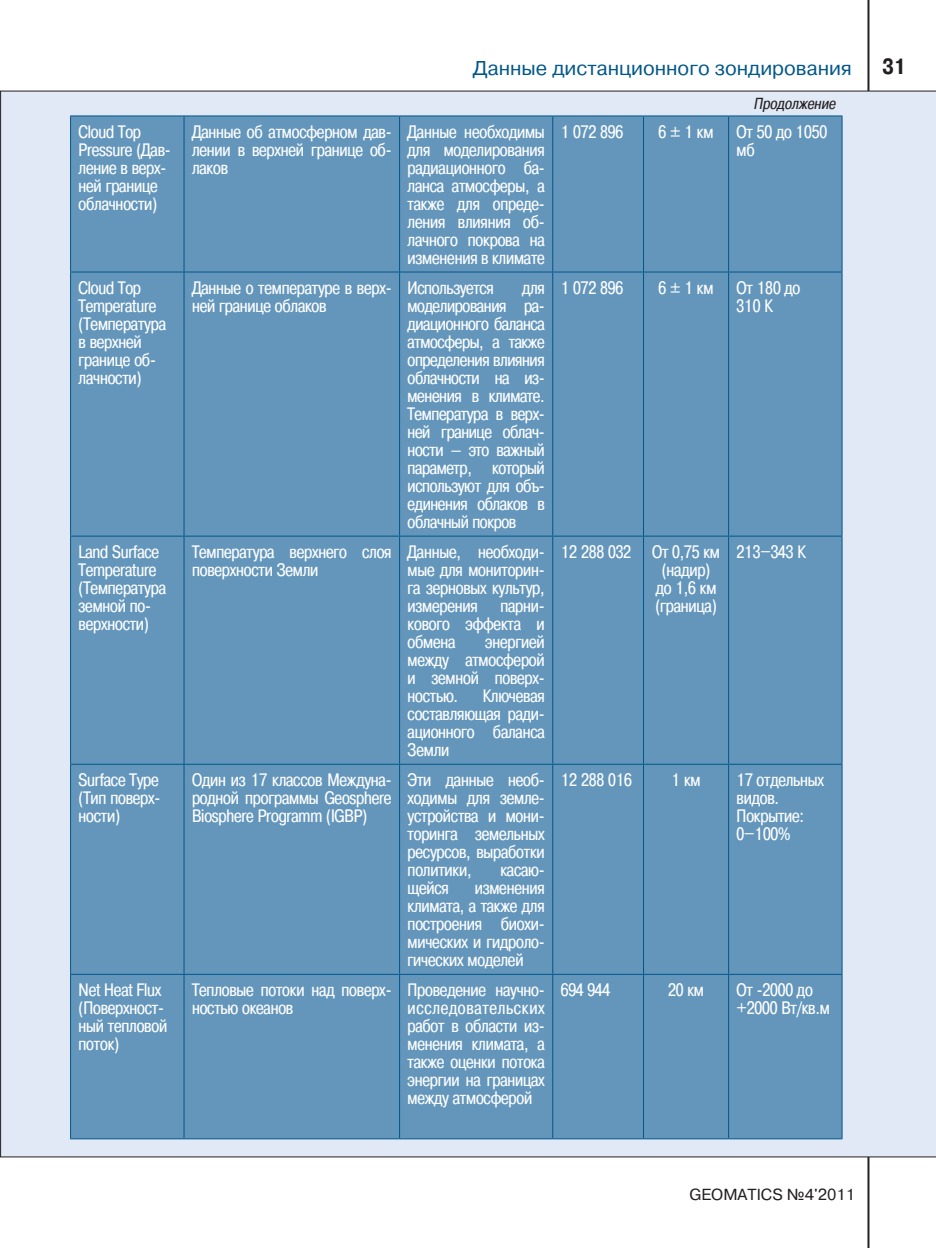
<style>
.page{position:relative;width:936px;height:1248px;background:#fff}
.page>*{position:absolute;margin:0;border:0;box-sizing:border-box;transform-origin:0 0}
.t1{font:700 22px "Pragmatica Cond C";color:#231f20}
.t2{font:20px "Pragmatica C";color:#005789}
.t3{font:18px/18px "Pragmatica Cond C";letter-spacing:-.01em;color:#fff}
.t4{font:16px "Pragmatica C";color:#231f20}
.t5{font:italic 16px "Pragmatica Cond C";color:#231f20}
</style>
<div class="page">
<hr style="left:867px;top:0;width:2px;height:1247px;background:#231f20">
<div style="left:0;top:91px;width:935px;height:1066px;background:#e1e9f6"></div>
<div style="left:71px;top:116px;width:770px;height:1022px;background:#6496bc"></div>
<hr style="left:70px;top:115px;width:114px;height:1px;background:#005789">
<hr style="left:70px;top:116px;width:1px;height:155px;background:#005789">
<hr style="left:184px;top:115px;width:215px;height:1px;background:#005789">
<hr style="left:183px;top:116px;width:1px;height:155px;background:#005789">
<hr style="left:399px;top:115px;width:153px;height:1px;background:#005789">
<hr style="left:399px;top:116px;width:1px;height:155px;background:#005789">
<hr style="left:552px;top:115px;width:91px;height:1px;background:#005789">
<hr style="left:552px;top:116px;width:1px;height:155px;background:#005789">
<hr style="left:643px;top:115px;width:85px;height:1px;background:#005789">
<hr style="left:643px;top:116px;width:1px;height:155px;background:#005789">
<hr style="left:728px;top:115px;width:114px;height:1px;background:#005789">
<hr style="left:728px;top:116px;width:1px;height:155px;background:#005789">
<hr style="left:841px;top:116px;width:1px;height:155px;background:#005789">
<hr style="left:70px;top:271px;width:114px;height:1px;background:#005789">
<hr style="left:70px;top:272px;width:1px;height:263px;background:#005789">
<hr style="left:184px;top:271px;width:215px;height:1px;background:#005789">
<hr style="left:183px;top:272px;width:1px;height:263px;background:#005789">
<hr style="left:399px;top:271px;width:153px;height:1px;background:#005789">
<hr style="left:399px;top:272px;width:1px;height:263px;background:#005789">
<hr style="left:552px;top:271px;width:91px;height:1px;background:#005789">
<hr style="left:552px;top:272px;width:1px;height:263px;background:#005789">
<hr style="left:643px;top:271px;width:85px;height:1px;background:#005789">
<hr style="left:643px;top:272px;width:1px;height:263px;background:#005789">
<hr style="left:728px;top:271px;width:114px;height:1px;background:#005789">
<hr style="left:728px;top:272px;width:1px;height:263px;background:#005789">
<hr style="left:841px;top:272px;width:1px;height:263px;background:#005789">
<hr style="left:70px;top:535px;width:114px;height:1px;background:#005789">
<hr style="left:70px;top:536px;width:1px;height:227px;background:#005789">
<hr style="left:184px;top:535px;width:215px;height:1px;background:#005789">
<hr style="left:183px;top:536px;width:1px;height:227px;background:#005789">
<hr style="left:399px;top:535px;width:153px;height:1px;background:#005789">
<hr style="left:399px;top:536px;width:1px;height:227px;background:#005789">
<hr style="left:552px;top:535px;width:91px;height:1px;background:#005789">
<hr style="left:552px;top:536px;width:1px;height:227px;background:#005789">
<hr style="left:643px;top:535px;width:85px;height:1px;background:#005789">
<hr style="left:643px;top:536px;width:1px;height:227px;background:#005789">
<hr style="left:728px;top:535px;width:114px;height:1px;background:#005789">
<hr style="left:728px;top:536px;width:1px;height:227px;background:#005789">
<hr style="left:841px;top:536px;width:1px;height:227px;background:#005789">
<hr style="left:70px;top:763px;width:114px;height:1px;background:#005789">
<hr style="left:70px;top:764px;width:1px;height:209px;background:#005789">
<hr style="left:184px;top:763px;width:215px;height:1px;background:#005789">
<hr style="left:183px;top:764px;width:1px;height:209px;background:#005789">
<hr style="left:399px;top:763px;width:153px;height:1px;background:#005789">
<hr style="left:399px;top:764px;width:1px;height:209px;background:#005789">
<hr style="left:552px;top:763px;width:91px;height:1px;background:#005789">
<hr style="left:552px;top:764px;width:1px;height:209px;background:#005789">
<hr style="left:643px;top:763px;width:85px;height:1px;background:#005789">
<hr style="left:643px;top:764px;width:1px;height:209px;background:#005789">
<hr style="left:728px;top:763px;width:114px;height:1px;background:#005789">
<hr style="left:728px;top:764px;width:1px;height:209px;background:#005789">
<hr style="left:841px;top:764px;width:1px;height:209px;background:#005789">
<hr style="left:70px;top:974px;width:1px;height:164px;background:#005789">
<hr style="left:183px;top:974px;width:1px;height:164px;background:#005789">
<hr style="left:399px;top:974px;width:1px;height:164px;background:#005789">
<hr style="left:552px;top:974px;width:1px;height:164px;background:#005789">
<hr style="left:643px;top:974px;width:1px;height:164px;background:#005789">
<hr style="left:728px;top:974px;width:1px;height:164px;background:#005789">
<hr style="left:841px;top:974px;width:1px;height:164px;background:#005789">
<hr style="left:70px;top:973px;width:114px;height:1px;background:#005789">
<hr style="left:184px;top:973px;width:215px;height:1px;background:#005789">
<hr style="left:399px;top:973px;width:153px;height:1px;background:#005789">
<hr style="left:552px;top:973px;width:91px;height:1px;background:#005789">
<hr style="left:643px;top:973px;width:85px;height:1px;background:#005789">
<hr style="left:728px;top:973px;width:114px;height:1px;background:#005789">
<hr style="left:70px;top:1138px;width:114px;height:1px;background:#005789">
<hr style="left:184px;top:1138px;width:215px;height:1px;background:#005789">
<hr style="left:399px;top:1138px;width:153px;height:1px;background:#005789">
<hr style="left:552px;top:1138px;width:91px;height:1px;background:#005789">
<hr style="left:643px;top:1138px;width:85px;height:1px;background:#005789">
<hr style="left:728px;top:1138px;width:114px;height:1px;background:#005789">
<p class="t2" style="left:473px;top:57px;width:380px">Данные дистанционного зондирования</p>
<p class="t1" style="left:882px;top:54px;width:26px">31</p>
<p class="t5" style="left:753px;top:94px;width:86px">Продолжение</p>
<p class="t3" style="left:79px;top:123px;width:94px">Cloud Top<br>Pressure (Дав&shy;ление в верх&shy;ней границе облачности)</p>
<p class="t3" style="left:192px;top:123px;width:201px;text-align:justify">Данные об атмосферном дав&shy;лении в верхней границе об&shy;лаков</p>
<p class="t3" style="left:407px;top:123px;width:139px;text-align:justify">Данные необходимы для моделирования радиационного ба&shy;ланса атмосферы, а также для опреде&shy;ления влияния об&shy;лачного покрова на изменения в климате</p>
<p class="t3" style="left:560px;top:123px;width:64px">1 072 896</p>
<p class="t3" style="left:658px;top:123px;width:56px">6±1км</p>
<p class="t3" style="left:736px;top:123px;width:92px">От 50 до 1050 мб</p>
<p class="t3" style="left:79px;top:279px;width:89px">Cloud Top<br>Temperature (Температура в верхней границе об&shy;лачности)</p>
<p class="t3" style="left:192px;top:279px;width:201px">Данные о температуре в верх&shy;ней границе облаков</p>
<p class="t3" style="left:407px;top:279px;width:88px">Используется</p>
<p class="t3" style="left:407px;top:279px;width:139px;text-align:justify;text-indent:115px">для моделирования ра&shy;диационного баланса атмосферы, а также определения влияния облачности на из&shy;менения в климате.<br>Температура в верх&shy;ней границе облач&shy;ности — это важный параметр, который используют для объ&shy;единения облаков в облачный покров</p>
<p class="t3" style="left:560px;top:279px;width:64px">1 072 896</p>
<p class="t3" style="left:658px;top:279px;width:56px">6±1км</p>
<p class="t3" style="left:736px;top:279px;width:65px">От 180 до<br>310 К</p>
<p class="t3" style="left:79px;top:543px;width:89px">Land Surface<br>Temperature (Температура земной по&shy;верхности)</p>
<p class="t3" style="left:192px;top:543px;width:201px">Температура верхнего слоя поверхности Земли</p>
<p class="t3" style="left:407px;top:543px;width:139px;text-align:justify">Данные, необходи&shy;мые для мониторин&shy;га зерновых культур, измерения</p>
<p class="t3" style="left:407px;top:597px;width:139px;text-align:justify;text-indent:93px">парни&shy;кового эффекта и обмена</p>
<p class="t3" style="left:407px;top:633px;width:139px;text-align:justify;text-indent:78px">энергией между атмосферой и земной поверх&shy;ностью.</p>
<p class="t3" style="left:407px;top:687px;width:139px;text-align:justify;text-indent:75px">Ключевая составляющая ради&shy;ационного баланса Земли</p>
<p class="t3" style="left:79px;top:771px;width:82px">Surface Type</p>
<p class="t3" style="left:79px;top:789px;width:83px">(Тип поверх&shy;ности)</p>
<p class="t3" style="left:192px;top:771px;width:201px;text-align:justify">Один из 17 классов Междуна&shy;родной программы Geosphere Biosphere Programm (IGBP)</p>
<p class="t3" style="left:407px;top:771px;width:139px;text-align:justify">Эти данные необ&shy;ходимы для земле&shy;устройства и мони&shy;торинга земельных ресурсов, выработки политики,</p>
<p class="t3" style="left:500px;top:861px;width:46px">касаю-</p>
<p class="t3" style="left:407px;top:879px;width:43px">щейся</p>
<p class="t3" style="left:407px;top:879px;width:139px;text-align:justify;text-indent:67px">изменения климата, а также для построения биохи&shy;мических и гидроло&shy;гических моделей</p>
<p class="t3" style="left:560px;top:543px;width:72px">12 288 032</p>
<p class="t3" style="left:652px;top:543px;width:69px;text-align:center">От 0,75 км (надир) до 1,6 км (граница)</p>
<p class="t3" style="left:736px;top:543px;width:71px">213–343 К</p>
<p class="t3" style="left:560px;top:771px;width:73px">12 288 016</p>
<p class="t3" style="left:671px;top:771px;width:31px">1 км</p>
<p class="t3" style="left:736px;top:771px;width:89px">17 отдельных видов.</p>
<p class="t3" style="left:736px;top:807px;width:69px">Покрытие:<br>0–100%</p>
<p class="t3" style="left:79px;top:981px;width:90px">Net Heat Flux (Поверхност&shy;ный тепловой поток)</p>
<p class="t3" style="left:192px;top:981px;width:201px">Тепловые потоки над поверх&shy;ностью океанов</p>
<p class="t3" style="left:407px;top:981px;width:139px;text-align:justify">Проведение научно&shy;исследовательских работ в области из&shy;менения климата, а также оценки потока энергии на границах между атмосферой</p>
<p class="t3" style="left:560px;top:981px;width:51px">694 944</p>
<p class="t3" style="left:668px;top:981px;width:37px">20 км</p>
<p class="t3" style="left:736px;top:981px;width:95px">От -2000 до +2000 Вт/кв.м</p>
<p class="t4" style="left:689px;top:1185px;width:167px">GEOMATICS №4'2011</p>
</div>
